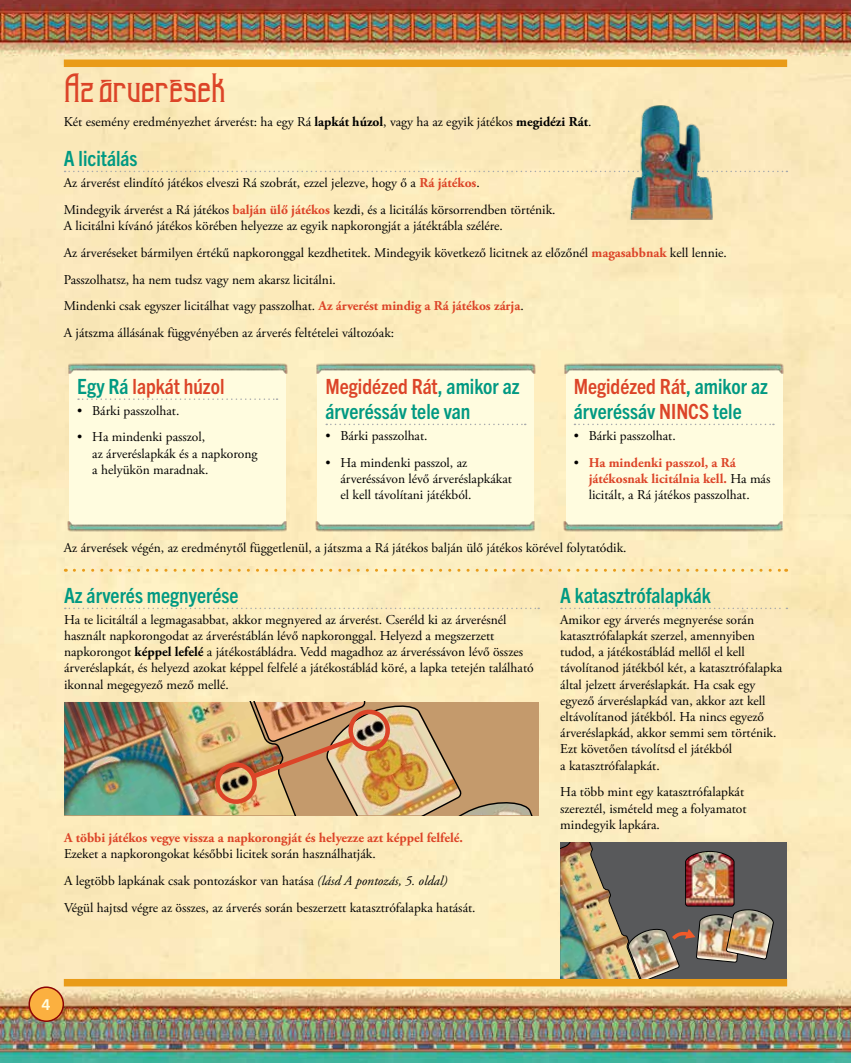
<style>
.page{position:relative;width:851px;height:1063px;background:#fff}
.page>*{position:absolute;margin:0;border:0;box-sizing:border-box;transform-origin:0 0}
.t1{font:45px "Sunblast Tall";color:#dc4428}
.t2{font:700 condensed 21px/25.2px "Trade Gothic Next LT Pro";color:#009982}
.t3{font:700 condensed 21px "Trade Gothic Next LT Pro";color:#dc4428}
.t4{font:700 15px "Trade Gothic Next LT Pro";color:#fffcdf}
.t5{font:13.5px/16.2px "Adobe Garamond Pro";color:#000}
.t6{font:700 13.5px/16.2px "Adobe Garamond Pro";color:#dc4428}
.s1{font-weight:700}
.s2{font-weight:700;color:#dc4428}
.s3{color:#009982}
.s4{color:#dc4428}
.s5{font-weight:400;color:#000}
.s6{font-style:italic}
</style>
<div class="page">
<img style="left:0;top:0;width:850px;height:1063px">
<div style="left:29px;top:987px;width:34px;height:34px;background:#fbb040;border-radius:50%"></div>
<div style="left:28px;top:986px;width:36px;height:36px;border:2px solid #8d0405;border-radius:50%"></div>
<div style="left:318px;top:365px;width:216px;height:161px;background:#fffcdf"></div>
<img style="left:312px;top:521px;width:227px;height:13px">
<img style="left:312px;top:361px;width:227px;height:13px">
<div style="left:70px;top:365px;width:216px;height:162px;background:#fffcdf"></div>
<img style="left:64px;top:521px;width:227px;height:13px">
<img style="left:64px;top:361px;width:227px;height:13px">
<div style="left:566px;top:365px;width:216px;height:162px;background:#fffcdf"></div>
<img style="left:560px;top:521px;width:227px;height:13px">
<img style="left:560px;top:361px;width:227px;height:13px">
<svg style="left:65px;top:171px;width:722px;height:1px"></svg>
<svg style="left:78px;top:398px;width:199px;height:2px"></svg>
<svg style="left:326px;top:424px;width:199px;height:1px"></svg>
<svg style="left:574px;top:424px;width:199px;height:1px"></svg>
<svg style="left:561px;top:608px;width:226px;height:1px"></svg>
<div style="left:560px;top:842px;width:227px;height:142px;background:#58595b"></div>
<img style="left:560px;top:842px;width:214px;height:137px">
<div style="left:64px;top:60px;width:723px;height:7px;background:#e99b18"></div>
<div style="left:64px;top:979px;width:723px;height:7px;background:#e99b18"></div>
<svg style="left:74px;top:569px;width:712px;height:3px;background:#f7d896"></svg>
<img style="left:621px;top:93px;width:104px;height:127px">
<svg style="left:65px;top:608px;width:474px;height:1px"></svg>
<img style="left:64px;top:702px;width:150px;height:113px">
<img style="left:214px;top:702px;width:325px;height:113px">
<h1 class="t1" style="left:64px;top:67px;width:163px">Az árverések</h1>
<p class="t5" style="left:64px;top:114px;width:529px">Két esemény eredményezhet árverést: ha egy Rá <span class="s1">lapkát húzol</span>, vagy ha az egyik játékos <span class="s1">megidézi Rát</span>.</p>
<h2 class="t2" style="left:64px;top:145px;width:75px">A licitálás</h2>
<p class="t5" style="left:64px;top:170px;width:493px;line-height:26.8px">Az árverést elindító játékos elveszi Rá szobrát, ezzel jelezve, hogy ő a <span class="s2">Rá játékos</span>.<br>Mindegyik árverést a Rá játékos <span class="s2">balján ülő játékos</span> kezdi, és a licitálás körsorrendben történik.</p>
<p class="t5" style="left:64px;top:213px;width:664px;line-height:26.8px">A licitálni kívánó játékos körében helyezze az egyik napkorongját a játéktábla szélére.<br>Az árveréseket bármilyen értékű napkoronggal kezdhetitek. Mindegyik következő licitnek az előzőnél <span class="s2">magasabbnak</span> kell lennie.<br>Passzolhatsz, ha nem tudsz vagy nem akarsz licitálni.<br>Mindenki csak egyszer licitálhat vagy passzolhat. <span class="s2">Az árverést mindig a Rá játékos zárja</span>.<br>A játszma állásának függvényében az árverés feltételei változóak:</p>
<h2 class="t3" style="left:77px;top:372px;width:149px"><span class="s3">Egy Rá</span> lapkát húzol</h2>
<p class="t5" style="left:77px;top:403px;width:104px">• Bárki passzolhat.</p>
<p class="t5" style="left:92px;top:430px;width:167px;text-indent:-15px">• Ha mindenki passzol,<br>az árveréslapkák és a napkorong a helyükön maradnak.</p>
<h2 class="t2" style="left:573px;top:373px;width:196px"><span class="s4">Megidézed Rát</span>, amikor az árveréssáv <span class="s4">NINCS</span> tele</h2>
<p class="t5" style="left:573px;top:428px;width:104px">• Bárki passzolhat.</p>
<p class="t6" style="left:588px;top:455px;width:183px;text-indent:-15px"><span class="s5">•</span> Ha mindenki passzol, a Rá játékosnak licitálnia kell. <span class="s5">Ha más licitált, a Rá játékos passzolhat.</span></p>
<p class="t5" style="left:64px;top:540px;width:564px">Az árverések végén, az eredménytől függetlenül, a játszma a Rá játékos balján ülő játékos körével folytatódik.</p>
<h2 class="t2" style="left:560px;top:582px;width:152px">A katasztrófalapkák</h2>
<p class="t5" style="left:560px;top:612px;width:223px">Amikor egy árverés megnyerése során katasztrófalapkát szerzel, amennyiben tudod, a játékostáblád mellől el kell távolítanod játékból két, a katasztrófalapka által jelzett árveréslapkát. Ha csak egy egyező árveréslapkád van, akkor azt kell eltávolítanod játékból. Ha nincs egyező árveréslapkád, akkor semmi sem történik.<br>Ezt követően távolítsd el játékból<br>a katasztrófalapkát.</p>
<p class="t5" style="left:560px;top:785px;width:188px">Ha több mint egy katasztrófalapkát szereztél, ismételd meg a folyamatot mindegyik lapkára.</p>
<h2 class="t2" style="left:325px;top:373px;width:196px"><span class="s4">Megidézed Rát</span>, amikor az árveréssáv tele van</h2>
<p class="t5" style="left:325px;top:428px;width:104px">• Bárki passzolhat.</p>
<p class="t5" style="left:340px;top:455px;width:173px;text-indent:-15px">• Ha mindenki passzol, az árveréssávon lévő árveréslapkákat el kell távolítani játékból.</p>
<h2 class="t2" style="left:64px;top:582px;width:176px">Az árverés megnyerése</h2>
<p class="t5" style="left:64px;top:612px;width:471px">Ha te licitáltál a legmagasabbat, akkor megnyered az árverést. Cseréld ki az árverésnél használt napkorongodat az árveréstáblán lévő napkoronggal. Helyezd a megszerzett napkorongot <span class="s1">képpel lefelé</span> a játékostábládra. Vedd magadhoz az árveréssávon lévő összes árveréslapkát, és helyezd azokat képpel felfelé a játékostáblád köré, a lapka tetején található ikonnal megegyező mező mellé.</p>
<p class="t6" style="left:64px;top:830px;width:400px">A többi játékos vegye vissza a napkorongját és helyezze azt képpel felfelé.</p>
<p class="t5" style="left:64px;top:841px;width:413px;line-height:26.8px">Ezeket a napkorongokat későbbi licitek során használhatják.<br>A legtöbb lapkának csak pontozáskor van hatása <span class="s6">(lásd A pontozás, 5. oldal)<br></span>Végül hajtsd végre az összes, az árverés során beszerzett katasztrófalapka hatását.</p>
<p class="t4" style="left:42px;top:994px;width:10px">4</p>
</div>
